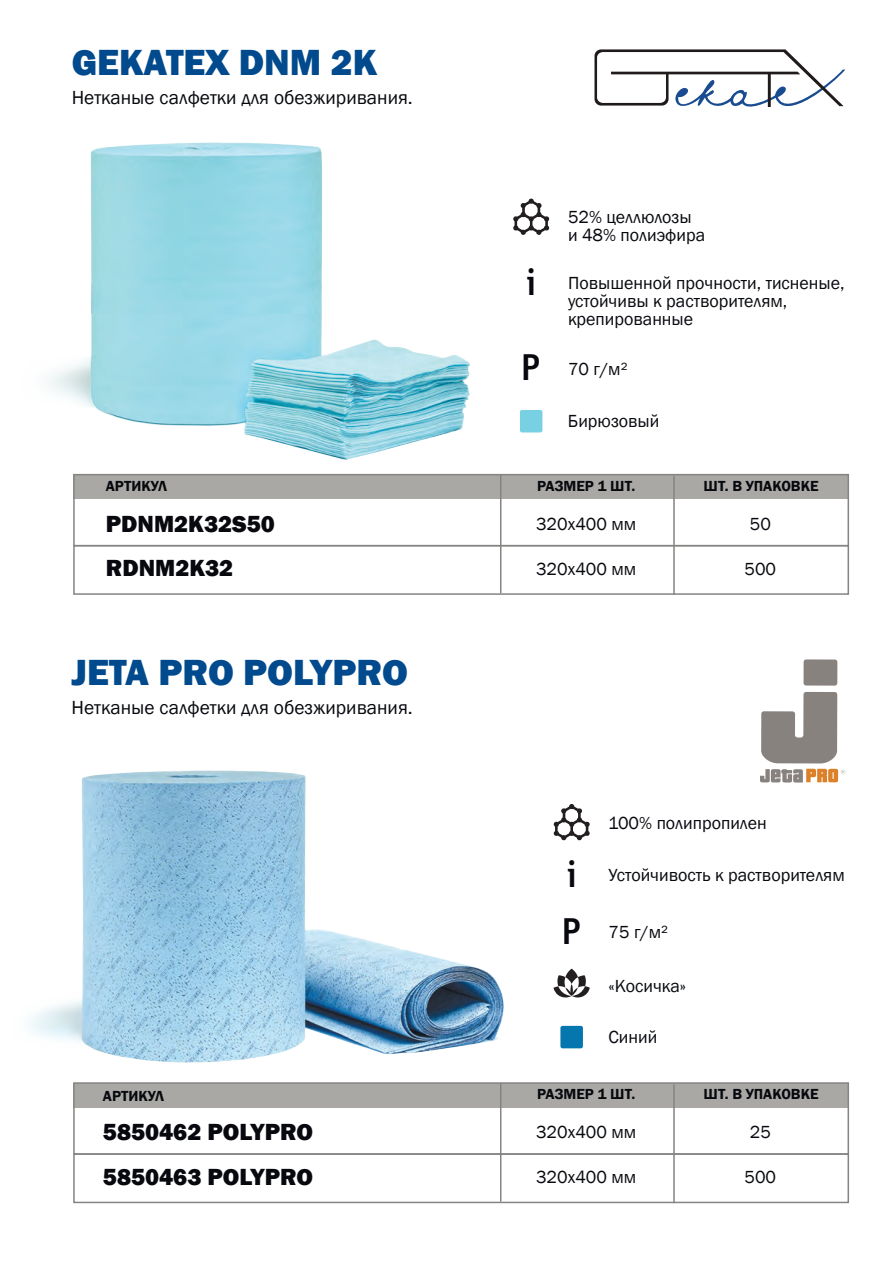
<style>
.page{position:relative;width:893px;height:1263px;background:#fff}
.page>*{position:absolute;margin:0;border:0;box-sizing:border-box;transform-origin:0 0}
.t1{font:800 37.35px "Franklin Gothic";color:#004a8d}
.t2{font:800 24px "Franklin Gothic";color:#07090e}
.t3{font:19.5px "Franklin Gothic";color:#07090e}
.t4{font:18px/18px "Franklin Gothic";color:#07090e}
.t5{font:18px "Franklin Gothic";color:#080a0f}
.t6{font:600 15px "Franklin Gothic";color:#07090e}
</style>
<div class="page">
<svg style="left:761px;top:692px;width:76px;height:71px"></svg>
<div style="left:803px;top:659px;width:34px;height:27px;background:#88827f;border-radius:3px"></div>
<svg style="left:760px;top:769px;width:85px;height:13px"></svg>
<div style="left:560px;top:1026px;width:23px;height:22px;background:#0577ae;border-radius:2px"></div>
<svg style="left:553px;top:804px;width:37px;height:37px"></svg>
<svg style="left:553px;top:969px;width:37px;height:29px"></svg>
<div style="left:73px;top:1153px;width:776px;height:50px;border:2px solid #868482"></div>
<div style="left:74px;top:1083px;width:774px;height:24px;background:#a9a8a5"></div>
<div style="left:73px;top:1082px;width:776px;height:73px;border:2px solid #868482"></div>
<hr style="left:500px;top:1083px;width:1px;height:119px;background:#868482">
<hr style="left:673px;top:1084px;width:2px;height:119px;background:#868482">
<img style="left:29px;top:770px;width:475px;height:293px">
<div style="left:520px;top:410px;width:22px;height:22px;background:#78d0e3;border-radius:2px"></div>
<svg style="left:513px;top:198px;width:37px;height:37px"></svg>
<div style="left:73px;top:545px;width:776px;height:50px;border:2px solid #868482"></div>
<div style="left:74px;top:475px;width:774px;height:24px;background:#a9a8a5"></div>
<div style="left:73px;top:474px;width:776px;height:72px;border:2px solid #868482"></div>
<hr style="left:500px;top:474px;width:1px;height:119px;background:#868482">
<hr style="left:673px;top:476px;width:2px;height:119px;background:#868482">
<svg style="left:594px;top:49px;width:251px;height:58px"></svg>
<img style="left:49px;top:142px;width:437px;height:332px">
<h1 class="t1" style="left:72px;top:38px;width:307px">GEKATEX DNM 2K</h1>
<p class="t3" style="left:72px;top:85px;width:343px">Нетканые салфетки для обезжиривания.</p>
<p class="t6" style="left:106px;top:477px;width:62px">АРТИКУЛ</p>
<h2 class="t2" style="left:106px;top:508px;width:171px">PDNM2K32S50</h2>
<p class="t4" style="left:568px;top:209px;width:139px">52% целлюлозы и 48% полиэфира</p>
<p class="t4" style="left:568px;top:274px;width:278px">Повышенной прочности, тисненые, устойчивы к растворителям, крепированные</p>
<p class="t4" style="left:568px;top:360px;width:61px">70 г/м²</p>
<p class="t5" style="left:568px;top:410px;width:93px">Бирюзовый</p>
<p class="t6" style="left:537px;top:477px;width:100px">РАЗМЕР 1 ШТ.</p>
<p class="t4" style="left:536px;top:515px;width:102px">320x400 мм</p>
<p class="t6" style="left:704px;top:477px;width:117px">ШТ. В УПАКОВКЕ</p>
<p class="t4" style="left:750px;top:515px;width:23px">50</p>
<h2 class="t2" style="left:106px;top:553px;width:129px">RDNM2K32</h2>
<p class="t4" style="left:536px;top:560px;width:102px">320x400 мм</p>
<p class="t4" style="left:744px;top:560px;width:33px">500</p>
<h1 class="t1" style="left:72px;top:648px;width:338px">JETA PRO POLYPRO</h1>
<p class="t3" style="left:72px;top:695px;width:343px">Нетканые салфетки для обезжиривания.</p>
<p class="t4" style="left:608px;top:814px;width:160px">100% полипропилен</p>
<p class="t4" style="left:608px;top:866px;width:238px">Устойчивость к растворителям</p>
<p class="t4" style="left:608px;top:923px;width:61px">75 г/м²</p>
<p class="t5" style="left:608px;top:975px;width:79px">«Косичка»</p>
<p class="t5" style="left:608px;top:1026px;width:50px">Синий</p>
<p class="t6" style="left:103px;top:1087px;width:62px">АРТИКУЛ</p>
<p class="t6" style="left:537px;top:1085px;width:100px">РАЗМЕР 1 ШТ.</p>
<p class="t6" style="left:704px;top:1085px;width:117px">ШТ. В УПАКОВКЕ</p>
<h2 class="t2" style="left:103px;top:1116px;width:212px">5850462 POLYPRO</h2>
<p class="t4" style="left:536px;top:1124px;width:102px">320x400 мм</p>
<h2 class="t2" style="left:103px;top:1161px;width:212px">5850463 POLYPRO</h2>
<p class="t4" style="left:536px;top:1168px;width:102px">320x400 мм</p>
<p class="t4" style="left:744px;top:1168px;width:33px">500</p>
<p class="t4" style="left:750px;top:1124px;width:23px">25</p>
</div>
